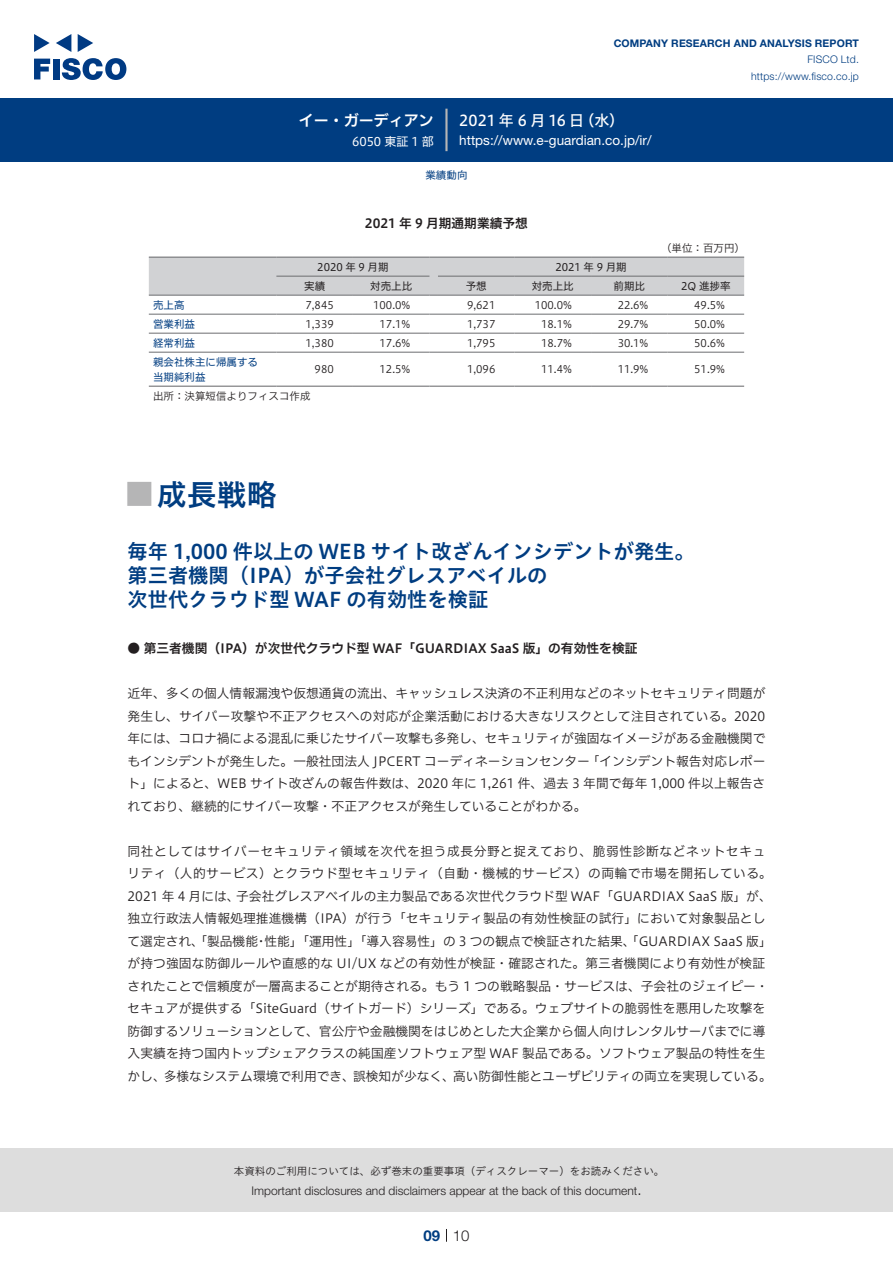
<style>
.page{position:relative;width:893px;height:1263px;background:#fff}
.page>*{position:absolute;margin:0;border:0;box-sizing:border-box;transform-origin:0 0}
.t1{font:30px "Hiragino UD Sans Std N W6";color:#003d81}
.t2{font:700 24px "Koz Go Pro";color:#b5b5b6}
.t3{font:20.25px/24px "Hiragino UD Sans Std W6";color:#003d81}
.t4{font:15px "Hiragino UD Sans F Std N W5";color:#fff}
.t5{font:15px "Hiragino UD Sans F Std N W6";color:#fff}
.t6{font:300 15px "Helvetica Neue LT Std";color:#231f20}
.t7{font:700 15px "Helvetica Neue LT Std";color:#003d81}
.t8{font:13.5px "Helvetica Neue LT Std";color:#fff}
.t9{font:12.75px/22.5px "Hiragino UD Sans F Std N W3";color:#231f20;text-align:right}
.t10{font:12.75px "Hiragino UD Sans F Std N W6";color:#231f20}
.t11{font:12.75px "Hiragino UD Sans F Std N W3";letter-spacing:.035em;color:#231f20}
.t12{font:12.75px "Hiragino UD Sans F Std N W3";letter-spacing:.045em;color:#231f20}
.t13{font:300 12px "Helvetica Neue LT Std";color:#231f20}
.t14{font:12px "Hiragino UD Sans F Std N W4";color:#fff}
.t15{font:10.5px "Hiragino UD Sans F Std N W3";color:#231f20}
.t16{font:10.5px "Hiragino UD Sans Std W3";color:#231f20}
.t17{font:10.5px "Hiragino UD Sans F Std N W4";color:#231f20}
.t18{font:700 10.5px "Helvetica Neue LT Std";letter-spacing:.015em;color:#003d81}
.t19{font:300 10.5px/16.5px "Helvetica Neue LT Std";letter-spacing:.015em;color:#003d81;text-align:right}
.t20{font:10.5px/19px "Hiragino UD Sans F Std N W4";color:#003d81}
</style>
<div class="page">
<div style="left:0;top:1148px;width:893px;height:64px;background:#ddd"></div>
<svg style="left:34px;top:59px;width:16px;height:20px"></svg>
<div style="left:53px;top:59px;width:6px;height:20px;background:#003a83"></div>
<svg style="left:62px;top:58px;width:64px;height:22px"></svg>
<svg style="left:34px;top:34px;width:16px;height:18px"></svg>
<svg style="left:78px;top:34px;width:15px;height:18px"></svg>
<svg style="left:56px;top:34px;width:15px;height:18px"></svg>
<div style="left:0;top:98px;width:893px;height:64px;background:#003d81"></div>
<hr style="left:445px;top:109px;width:3px;height:42px;background:#b5b5b6">
<svg style="left:446px;top:1229px;width:1px;height:13px"></svg>
<hr style="left:149px;top:314px;width:127px;height:1px;background:#6c6d70">
<hr style="left:276px;top:314px;width:77px;height:1px;background:#6c6d70">
<hr style="left:353px;top:314px;width:76px;height:1px;background:#6c6d70">
<hr style="left:438px;top:314px;width:76px;height:1px;background:#6c6d70">
<hr style="left:514px;top:314px;width:77px;height:1px;background:#6c6d70">
<hr style="left:591px;top:314px;width:77px;height:1px;background:#6c6d70">
<hr style="left:668px;top:314px;width:76px;height:1px;background:#6c6d70">
<hr style="left:149px;top:333px;width:127px;height:1px;background:#6c6d70">
<hr style="left:276px;top:333px;width:77px;height:1px;background:#6c6d70">
<hr style="left:353px;top:333px;width:76px;height:1px;background:#6c6d70">
<hr style="left:438px;top:333px;width:76px;height:1px;background:#6c6d70">
<hr style="left:514px;top:333px;width:77px;height:1px;background:#6c6d70">
<hr style="left:591px;top:333px;width:77px;height:1px;background:#6c6d70">
<hr style="left:668px;top:333px;width:76px;height:1px;background:#6c6d70">
<hr style="left:149px;top:352px;width:127px;height:1px;background:#6c6d70">
<hr style="left:276px;top:352px;width:77px;height:1px;background:#6c6d70">
<hr style="left:353px;top:352px;width:76px;height:1px;background:#6c6d70">
<hr style="left:438px;top:352px;width:76px;height:1px;background:#6c6d70">
<hr style="left:514px;top:352px;width:77px;height:1px;background:#6c6d70">
<hr style="left:591px;top:352px;width:77px;height:1px;background:#6c6d70">
<hr style="left:668px;top:352px;width:76px;height:1px;background:#6c6d70">
<svg style="left:149px;top:257px;width:595px;height:39px;background:#cbccce"></svg>
<hr style="left:438px;top:257px;width:76px;height:1px;background:#6c6d70">
<hr style="left:514px;top:257px;width:77px;height:1px;background:#6c6d70">
<hr style="left:591px;top:257px;width:77px;height:1px;background:#6c6d70">
<hr style="left:668px;top:257px;width:76px;height:1px;background:#6c6d70">
<hr style="left:149px;top:386px;width:127px;height:1px;background:#6c6d70">
<hr style="left:276px;top:386px;width:77px;height:1px;background:#6c6d70">
<hr style="left:353px;top:386px;width:76px;height:1px;background:#6c6d70">
<hr style="left:438px;top:386px;width:76px;height:1px;background:#6c6d70">
<hr style="left:514px;top:386px;width:77px;height:1px;background:#6c6d70">
<hr style="left:591px;top:386px;width:77px;height:1px;background:#6c6d70">
<hr style="left:668px;top:386px;width:76px;height:1px;background:#6c6d70">
<p class="t5" style="left:299px;top:109px;width:137px">イー・ガーディアン</p>
<p class="t14" style="left:352px;top:132px;width:83px">6050 東証 1 部</p>
<p class="t18" style="left:614px;top:37px;width:247px">COMPANY RESEARCH AND ANALYSIS REPORT</p>
<p class="t19" style="left:751px;top:51px;width:109px">FISCO Ltd. https://www.fisco.co j p.</p>
<p class="t4" style="left:579px;top:109px;width:46px">（水(</p>
<p class="t4" style="left:459px;top:109px;width:127px">2021 年 6 月 16 日</p>
<p class="t8" style="left:459px;top:132px;width:194px">https://www -e. guardian. c o j p. /i r/</p>
<p class="t20" style="left:425px;top:165px;width:43px">業績動向</p>
<p class="t10" style="left:365px;top:214px;width:165px">2021 年 9 月期通期業績予想</p>
<p class="t15" style="left:661px;top:240px;width:85px">（単位：百万円(</p>
<p class="t17" style="left:317px;top:259px;width:73px">2020 年 9 月期</p>
<p class="t17" style="left:555px;top:259px;width:73px">2021 年 9 月期</p>
<p class="t17" style="left:304px;top:278px;width:22px">実績</p>
<p class="t17" style="left:370px;top:278px;width:44px">対売上比</p>
<p class="t17" style="left:466px;top:278px;width:22px">予想</p>
<p class="t17" style="left:532px;top:278px;width:43px">対売上比</p>
<p class="t17" style="left:614px;top:278px;width:33px">前期比</p>
<p class="t17" style="left:681px;top:278px;width:51px">2Q 進捗率</p>
<p class="t20" style="left:153px;top:295px;width:33px">売上高</p>
<p class="t15" style="left:305px;top:297px;width:30px">7,845</p>
<p class="t15" style="left:373px;top:297px;width:39px">100.0%</p>
<p class="t15" style="left:467px;top:297px;width:30px">9,621</p>
<p class="t15" style="left:535px;top:297px;width:39px">100.0%</p>
<p class="t15" style="left:618px;top:297px;width:32px">22.6%</p>
<p class="t15" style="left:694px;top:297px;width:32px">49.5%</p>
<p class="t20" style="left:153px;top:314px;width:44px">営業利益</p>
<p class="t15" style="left:305px;top:316px;width:30px">1,339</p>
<p class="t15" style="left:380px;top:316px;width:32px">17.1%</p>
<p class="t15" style="left:467px;top:316px;width:30px">1,737</p>
<p class="t15" style="left:541px;top:316px;width:32px">18.1%</p>
<p class="t15" style="left:618px;top:316px;width:32px">29.7%</p>
<p class="t15" style="left:694px;top:316px;width:32px">50.0%</p>
<p class="t20" style="left:153px;top:333px;width:107px">経常利益<br>親会社株主に帰属する</p>
<p class="t15" style="left:305px;top:335px;width:30px">1,380</p>
<p class="t15" style="left:315px;top:361px;width:21px">980</p>
<p class="t20" style="left:153px;top:367px;width:54px">当期純利益</p>
<p class="t15" style="left:153px;top:388px;width:159px">出所：決算短信よりフィスコ作成</p>
<p class="t15" style="left:380px;top:335px;width:32px">17.6%</p>
<p class="t15" style="left:380px;top:361px;width:32px">12.5%</p>
<p class="t15" style="left:467px;top:335px;width:30px">1,795</p>
<p class="t15" style="left:467px;top:361px;width:30px">1,096</p>
<p class="t15" style="left:541px;top:335px;width:32px">18.7%</p>
<p class="t15" style="left:541px;top:361px;width:32px">11.4%</p>
<p class="t15" style="left:618px;top:335px;width:32px">30.1%</p>
<p class="t15" style="left:618px;top:361px;width:32px">11.9%</p>
<p class="t15" style="left:694px;top:335px;width:32px">50.6%</p>
<p class="t15" style="left:694px;top:361px;width:32px">51.9%</p>
<h1 class="t1" style="left:157px;top:471px;width:121px">成長戦略</h1>
<h2 class="t2" style="left:128px;top:479px;width:25px">█</h2>
<h3 class="t3" style="left:128px;top:539px;width:569px">毎年 1,000 件以上の WEB サイト改ざんインシデントが発生。第三者機関（IPA）が子会社グレスアベイルの<br>次世代クラウド型 WAF の有効性を検証</h3>
<p class="t10" style="left:128px;top:639px;width:511px">● 第三者機関（IPA）が次世代クラウド型 WAF「GUARDIAX SaaS 版」の有効性を検証</p>
<p class="t9" style="left:128px;top:681px;width:639px">近年、多くの個人情報漏洩や仮想通貨の流出、キャッシュレス決済の不正利用などのネットセキュリティ問題が発生し、サイバー攻撃や不正アクセスへの対応が企業活動における大きなリスクとして注目されている。2020年には、コロナ禍による混乱に乗じたサイバー攻撃も多発し、セキュリティが強固なイメージがある金融機関で「インシデント報告対応レポー</p>
<p class="t9" style="left:128px;top:749px;width:639px;text-align:left">もインシデントが発生した。一般社団法人 JPCERT コーディネーションセンター<br>ト」によると、WEB サイト改ざんの報告件数は、2020 年に 1,261 件、過去 3 年間で毎年 1,000 件以上報告されており、継続的にサイバー攻撃・不正アクセスが発生していることがわかる。</p>
<p class="t12" style="left:128px;top:841px;width:639px">同社としてはサイバーセキュリティ領域を次代を担う成長分野と捉えており、脆弱性診断などネットセキュ</p>
<p class="t11" style="left:128px;top:864px;width:646px">リティ（人的サービス）とクラウド型セキュリティ（自動・機械的サービス）の両輪で市場を開拓している。</p>
<p class="t9" style="left:236px;top:884px;width:537px">子会社グレスアベイルの主力製品である次世代クラウド型 WAF「GUARDIAX SaaS 版」が、</p>
<p class="t9" style="left:128px;top:884px;width:114px">2021 年 4 月には、</p>
<p class="t9" style="left:128px;top:906px;width:639px">独立行政法人情報処理推進機構（IPA）が行う「セキュリティ製品の有効性検証の試行」において対象製品とし</p>
<p class="t9" style="left:264px;top:929px;width:509px">性能」「運用性」「導入容易性」の 3 つの観点で検証された結果、「GUARDIAX SaaS 版「</p>
<p class="t9" style="left:128px;top:929px;width:132px">て選定され、「製品機能</p>
<p class="t9" style="left:128px;top:951px;width:639px">が持つ強固な防御ルールや直感的な UI/UX などの有効性が検証・確認された。第三者機関により有効性が検証</p>
<p class="t9" style="left:128px;top:974px;width:643px">されたことで信頼度が一層高まることが期待される。もう 1 つの戦略製品・サービスは、子会社のジェイピー・</p>
<p class="t9" style="left:128px;top:996px;width:639px">セキュアが提供する「SiteGuard（サイトガード）シリーズ」である。ウェブサイトの脆弱性を悪用した攻撃を</p>
<p class="t9" style="left:128px;top:1019px;width:639px">防御するソリューションとして、官公庁や金融機関をはじめとした大企業から個人向けレンタルサーバまでに導</p>
<p class="t9" style="left:128px;top:1041px;width:639px">入実績を持つ国内トップシェアクラスの純国産ソフトウェア型 WAF 製品である。ソフトウェア製品の特性を生</p>
<p class="t9" style="left:453px;top:1064px;width:320px">高い防御性能とユーザビリティの両立を実現している。</p>
<p class="t9" style="left:255px;top:929px;width:14px">・</p>
<p class="t9" style="left:353px;top:1064px;width:103px">誤検知が少なく、</p>
<p class="t9" style="left:164px;top:1064px;width:193px">多様なシステム環境で利用でき、</p>
<p class="t9" style="left:128px;top:1064px;width:40px">かし、</p>
<p class="t16" style="left:234px;top:1163px;width:432px">本資料のご利用については、必ず巻末の重要事項（ディスクレーマー）をお読みください。</p>
<p class="t6" style="left:637px;top:1180px;width:6px">.</p>
<p class="t13" style="left:251px;top:1183px;width:387px">Important disclosures and disclaimers appear at the back of this document</p>
<p class="t7" style="left:423px;top:1226px;width:18px">09</p>
<p class="t6" style="left:453px;top:1226px;width:18px">10</p>
</div>
